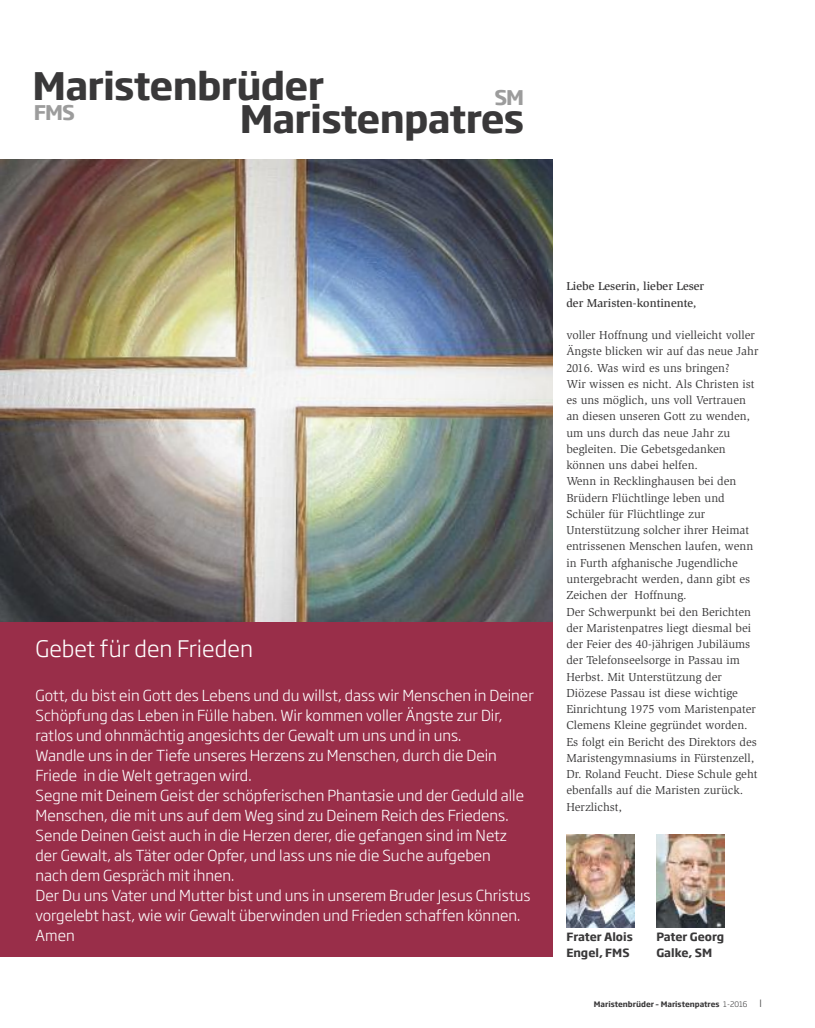
<style>
.page{position:relative;width:815px;height:1028px;background:#fff}
.page>*{position:absolute;margin:0;border:0;box-sizing:border-box;transform-origin:0 0}
.t1{font:700 37.5px "Soho Gothic Std";letter-spacing:-.02em;color:#393839}
.t2{font:300 22.5px "Soho Gothic Std";color:#fff}
.t3{font:700 20px "Soho Gothic Std";color:#9c9c9c}
.t4{font:300 15px/20px "Soho Gothic Std";color:#fff}
.t5{font:11.88px/16.2px "Slimbach Std";color:#393839}
.t6{font:500 11.88px/16.2px "Slimbach Std";color:#393839}
.t7{font:700 11.25px "Soho Gothic Std";color:#393839}
.t8{font:700 7.5px "Soho Gothic Std";color:#393839}
.s1{font-weight:300}
.s2{font-weight:300;font-size:10px}
</style>
<div class="page">
<img style="left:0;top:159px;width:553px;height:463px">
<img style="left:566px;top:834px;width:69px;height:93px">
<img style="left:656px;top:834px;width:69px;height:93px">
<div style="left:0;top:622px;width:553px;height:335px;background:#992e49"></div>
<h1 class="t1" style="left:33px;top:65px;width:293px">Maristenbrüder</h1>
<h3 class="t3" style="left:34px;top:102px;width:43px">FMS</h3>
<h3 class="t3" style="left:494px;top:87px;width:31px">SM</h3>
<h1 class="t1" style="left:240px;top:98px;width:286px">Maristenpatres</h1>
<h2 class="t2" style="left:35px;top:636px;width:219px">Gebet für den Frieden</h2>
<p class="t4" style="left:35px;top:685px;width:500px">Gott, du bist ein Gott des Lebens und du willst, dass wir Menschen in Deiner Schöpfung das Leben in Fülle haben. Wir kommen voller Ängste zur Dir, ratlos und ohnmächtig angesichts der Gewalt um uns und in uns.<br>Wandle uns in der Tiefe unseres Herzens zu Menschen, durch die Dein Friede in die Welt getragen wird.<br>Segne mit Deinem Geist der schöpferischen Phantasie und der Geduld alle Menschen, die mit uns auf dem Weg sind zu Deinem Reich des Friedens.<br>Sende Deinen Geist auch in die Herzen derer, die gefangen sind im Netz<br>der Gewalt, als Täter oder Opfer, und lass uns nie die Suche aufgeben<br>nach dem Gespräch mit ihnen.<br>Der Du uns Vater und Mutter bist und uns in unserem Bruder Jesus Christus vorgelebt hast, wie wir Gewalt überwinden und Frieden schaffen können.<br>Amen</p>
<p class="t6" style="left:566px;top:279px;width:139px">Liebe Leserin, lieber Leser der Maristen-kontinente,</p>
<p class="t5" style="left:566px;top:328px;width:194px">voller Hoffnung und vielleicht voller<br>Ängste blicken wir auf das neue Jahr<br>2016. Was wird es uns bringen?<br>Wir wissen es nicht. Als Christen ist es uns möglich, uns voll Vertrauen an diesen unseren Gott zu wenden, um uns durch das neue Jahr zu begleiten. Die Gebetsgedanken können uns dabei helfen.<br>Wenn in Recklinghausen bei den<br>Brüdern Flüchtlinge leben und<br>Schüler für Flüchtlinge zur<br>Unterstützung solcher ihrer Heimat entrissenen Menschen laufen, wenn in Furth afghanische Jugendliche untergebracht werden, dann gibt es<br>Zeichen der Hoffnung.<br>Der Schwerpunkt bei den Berichten der Maristenpatres liegt diesmal bei der Feier des 40-jährigen Jubiläums der Telefonseelsorge in Passau im<br>Herbst. Mit Unterstützung der<br>Diözese Passau ist diese wichtige<br>Einrichtung 1975 vom Maristenpater<br>Clemens Kleine gegründet worden.<br>Es folgt ein Bericht des Direktors des<br>Maristengymnasiums in Fürstenzell,<br>Dr. Roland Feucht. Diese Schule geht ebenfalls auf die Maristen zurück.<br>Herzlichst,</p>
<p class="t7" style="left:566px;top:930px;width:68px">Frater Alois</p>
<p class="t7" style="left:656px;top:930px;width:69px">Pater Georg</p>
<p class="t7" style="left:566px;top:946px;width:65px">Engel, FMS</p>
<p class="t7" style="left:656px;top:946px;width:57px">Galke, SM</p>
<p class="t8" style="left:594px;top:999px;width:169px">Maristenbrüder – Maristenpatres <span class="s1">1-2016</span> <span class="s2">I</span></p>
</div>
